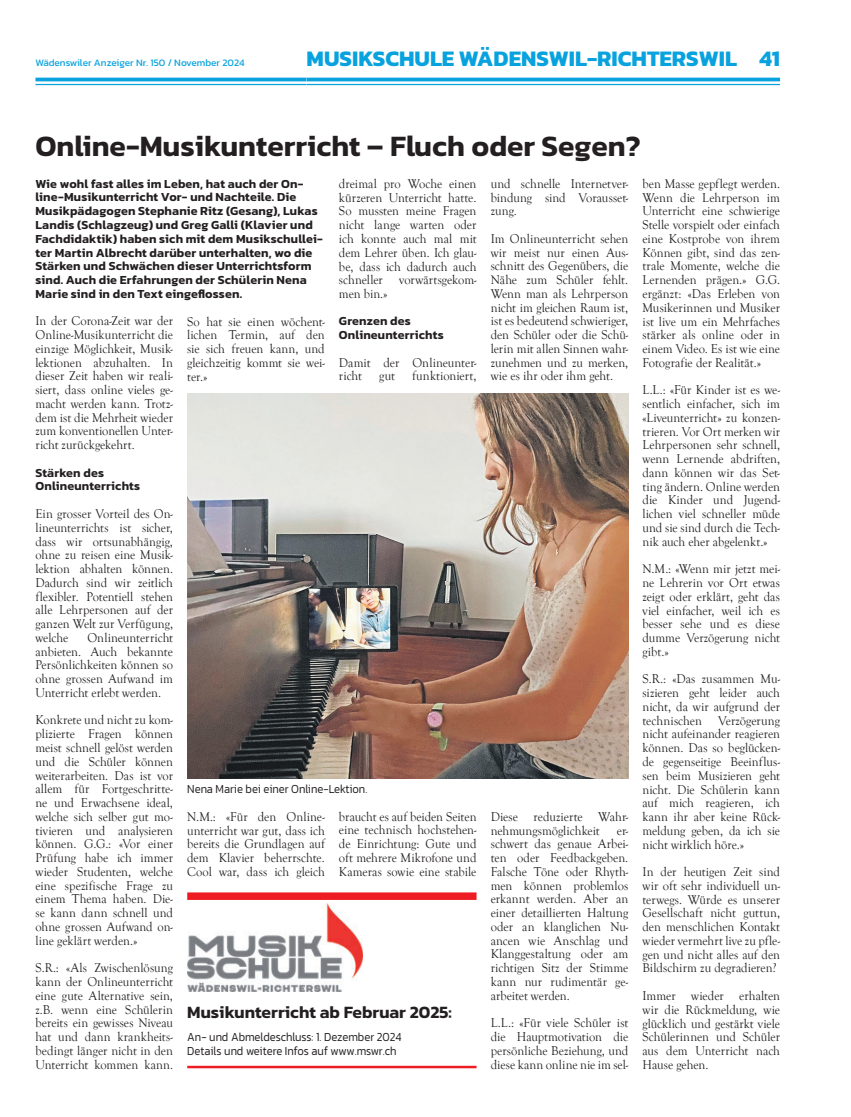
<style>
.page{position:relative;width:851px;height:1117px;background:#fff}
.page>*{position:absolute;margin:0;border:0;box-sizing:border-box;transform-origin:0 0}
.t1{font:600 30px "Kanit";color:#231f20}
.t2{font:700 22.5px "Kanit";color:#08a2de}
.t3{font:600 17.5px "Kanit";color:#231f20}
.t4{font:13.12px/13.8px "Goudy Old Style T";color:#231f20;text-align:justify;scale:.95 1}
.t5{font:600 12.5px/13.8px "Kanit";letter-spacing:.01em;color:#231f20}
.t6{font:300 12.5px/13.8px "Kanit";color:#231f20;scale:.9 1}
.t7{font:10px "Kanit";color:#08a2de}
</style>
<div class="page">
<img style="left:187px;top:393px;width:441px;height:385px">
<img style="left:187px;top:903px;width:175px;height:88px">
<hr style="left:187px;top:1065px;width:289px;height:2px;background:#ee1d23">
<div style="left:187px;top:892px;width:289px;height:7px;background:#ee1d23"></div>
<svg style="left:35px;top:81px;width:271px;height:3px"></svg>
<hr style="left:35px;top:78px;width:271px;height:3px;background:#08a2de">
<hr style="left:35px;top:84px;width:271px;height:1px;background:#08a2de">
<svg style="left:306px;top:81px;width:474px;height:3px"></svg>
<hr style="left:306px;top:78px;width:474px;height:3px;background:#08a2de">
<hr style="left:306px;top:84px;width:474px;height:1px;background:#08a2de">
<p class="t7" style="left:35px;top:56px;width:211px">Wädenswiler Anzeiger Nr. 150 / November 2024</p>
<h2 class="t2" style="left:306px;top:41px;width:475px">MUSIKSCHULE WÄDENSWIL-RICHTERSWIL 41</h2>
<h1 class="t1" style="left:35px;top:123px;width:606px">Online-Musikunterricht – Fluch oder Segen?</h1>
<p class="t5" style="left:35px;top:176px;width:289px">Wie wohl fast alles im Leben, hat auch der On&shy;line-Musikunterricht Vor- und Nachteile. Die Musikpädagogen Stephanie Ritz (Gesang), Lukas Landis (Schlagzeug) und Greg Galli (Klavier und Fachdidaktik) haben sich mit dem Musikschullei&shy;ter Martin Albrecht darüber unterhalten, wo die Stärken und Schwächen dieser Unterrichtsform sind. Auch die Erfahrungen der Schülerin Nena Marie sind in den Text eingeflossen.</p>
<p class="t4" style="left:35px;top:314px;width:146px">In der Corona-Zeit war der Online-Musikunterricht die einzige Möglichkeit, Musik&shy;lektionen abzuhalten. In dieser Zeit haben wir reali&shy;siert, dass online vieles ge&shy;macht werden kann. Trotz&shy;dem ist die Mehrheit wieder zum konventionellen Unter&shy;richt zurückgekehrt.</p>
<p class="t5" style="left:35px;top:465px;width:106px">Stärken des<br>Onlineunterrichts</p>
<p class="t4" style="left:35px;top:507px;width:146px">Ein grosser Vorteil des On&shy;lineunterrichts ist sicher, dass wir ortsunabhängig, ohne zu reisen eine Musik&shy;lektion abhalten können.<br>Dadurch sind wir zeitlich flexibler. Potentiell stehen alle Lehrpersonen auf der ganzen Welt zur Verfügung, welche</p>
<p class="t4" style="left:490px;top:177px;width:146px">und schnelle Internetver&shy;bindung sind Vorausset&shy;zung.</p>
<p class="t4" style="left:490px;top:232px;width:146px">Im Onlineunterricht sehen wir meist nur einen Aus&shy;schnitt des Gegenübers, die Nähe zum Schüler fehlt.<br>Wenn man als Lehrperson nicht im gleichen Raum ist, ist es bedeutend schwieriger, den Schüler oder die Schü&shy;lerin mit allen Sinnen wahr&shy;zunehmen und zu merken, wie es ihr oder ihm geht.</p>
<p class="t4" style="left:642px;top:177px;width:146px">ben Masse gepflegt werden.<br>Wenn die Lehrperson im Unterricht eine schwierige Stelle vorspielt oder einfach eine Kostprobe von ihrem Können gibt, sind das zen&shy;trale Momente, welche die Lernenden prägen.» G.G. ergänzt: «Das Erleben von Musikerinnen und Musiker ist live um ein Mehrfaches stärker als online oder in einem Video. Es ist wie eine Fotografie der Realität.»</p>
<p class="t4" style="left:642px;top:383px;width:146px">L.L.: «Für Kinder ist es we&shy;sentlich einfacher, sich im «Liveunterricht» zu konzen&shy;trieren. Vor Ort merken wir Lehrpersonen sehr schnell, wenn Lernende abdriften, dann können wir das Set&shy;ting ändern. Online werden die Kinder und Jugend&shy;lichen viel schneller müde und sie sind durch die Tech&shy;nik auch eher abgelenkt.»</p>
<p class="t4" style="left:642px;top:562px;width:146px">N.M.: «Wenn mir jetzt mei&shy;ne Lehrerin vor Ort etwas zeigt oder erklärt, geht das viel einfacher, weil ich es besser sehe und es diese dumme Verzögerung nicht gibt.»</p>
<p class="t4" style="left:642px;top:672px;width:146px">S.R.: «Das zusammen Mu&shy;sizieren geht leider auch nicht, da wir aufgrund der technischen Verzögerung nicht aufeinander reagieren können. Das so beglücken&shy;de gegenseitige Beeinflus&shy;sen beim Musizieren geht nicht. Die Schülerin kann auf mich reagieren, ich kann ihr aber keine Rück&shy;meldung geben, da ich sie nicht wirklich höre.»</p>
<p class="t4" style="left:642px;top:865px;width:146px">In der heutigen Zeit sind wir oft sehr individuell un&shy;terwegs. Würde es unserer Gesellschaft nicht guttun, den menschlichen Kontakt wieder vermehrt live zu pfle&shy;gen und nicht alles auf den Bildschirm zu degradieren?</p>
<p class="t4" style="left:642px;top:988px;width:146px">Immer wieder erhalten wir die Rückmeldung, wie glücklich und gestärkt viele Schülerinnen und Schüler aus dem Unterricht nach Hause gehen.</p>
<p class="t4" style="left:339px;top:177px;width:146px">dreimal pro Woche einen kürzeren Unterricht hatte.<br>So mussten meine Fragen nicht lange warten oder ich konnte auch mal mit dem Lehrer üben. Ich glau&shy;be, dass ich dadurch auch schneller vorwärtsgekom&shy;men bin.»</p>
<p class="t5" style="left:339px;top:314px;width:106px">Grenzen des<br>Onlineunterrichts</p>
<p class="t4" style="left:339px;top:355px;width:146px">Damit der Onlineunter&shy;richt</p>
<p class="t4" style="left:187px;top:314px;width:146px">So hat sie einen wöchent&shy;lichen Termin, auf den sie sich freuen kann, und gleichzeitig kommt sie wei&shy;ter.»</p>
<p class="t4" style="left:379px;top:369px;width:18px">gut</p>
<p class="t4" style="left:412px;top:369px;width:69px">funktioniert,</p>
<p class="t4" style="left:35px;top:630px;width:146px;text-indent:52px">Onlineunterricht anbieten. Auch bekannte Persönlichkeiten können so ohne grossen Aufwand im Unterricht erlebt werden.</p>
<p class="t4" style="left:35px;top:713px;width:146px">Konkrete und nicht zu kom&shy;plizierte Fragen können meist schnell gelöst werden und die Schüler können weiterarbeiten. Das ist vor allem für Fortgeschritte&shy;ne und Erwachsene ideal, welche sich selber gut mo&shy;tivieren und analysieren können. G.G.: «Vor einer Prüfung habe ich immer wieder Studenten, welche eine spezifische Frage zu einem Thema haben. Die&shy;se kann dann schnell und ohne grossen Aufwand on&shy;line geklärt werden.»</p>
<p class="t4" style="left:35px;top:961px;width:146px">S.R.: «Als Zwischenlösung kann der Onlineunterricht eine gute Alternative sein, z.B. wenn eine Schülerin bereits ein gewisses Niveau hat und dann krankheits&shy;bedingt länger nicht in den Unterricht kommen kann.</p>
<p class="t6" style="left:187px;top:781px;width:201px">Nena Marie bei einer Online-Lektion.</p>
<p class="t4" style="left:339px;top:809px;width:146px">braucht es auf beiden Seiten eine technisch hochstehen&shy;de Einrichtung: Gute und oft mehrere Mikrofone und Kameras sowie eine stabile</p>
<p class="t4" style="left:490px;top:809px;width:146px">Diese reduzierte Wahr&shy;nehmungsmöglichkeit</p>
<p class="t4" style="left:187px;top:809px;width:146px">N.M.: «Für den Online&shy;unterricht war gut, dass ich bereits die Grundlagen auf dem Klavier beherrschte.<br>Cool war, dass ich gleich</p>
<p class="t4" style="left:490px;top:823px;width:146px;text-indent:126px">er&shy;schwert das genaue Arbei&shy;ten oder Feedbackgeben.<br>Falsche Töne oder Rhyth&shy;men können problemlos erkannt werden. Aber an einer detaillierten Haltung oder an klanglichen Nu&shy;ancen wie Anschlag und Klanggestaltung oder am richtigen Sitz der Stimme kann nur rudimentär ge&shy;arbeitet werden.</p>
<p class="t4" style="left:490px;top:1016px;width:146px">L.L.: «Für viele Schüler ist die Hauptmotivation die persönliche Beziehung, und diese kann online nie im sel-</p>
<h3 class="t3" style="left:187px;top:998px;width:266px">Musikunterricht ab Februar 2025:</h3>
<p class="t6" style="left:187px;top:1029px;width:240px">An- und Abmeldeschluss: 1. Dezember 2024<br>Details und weitere Infos auf www.mswr.ch</p>
</div>
